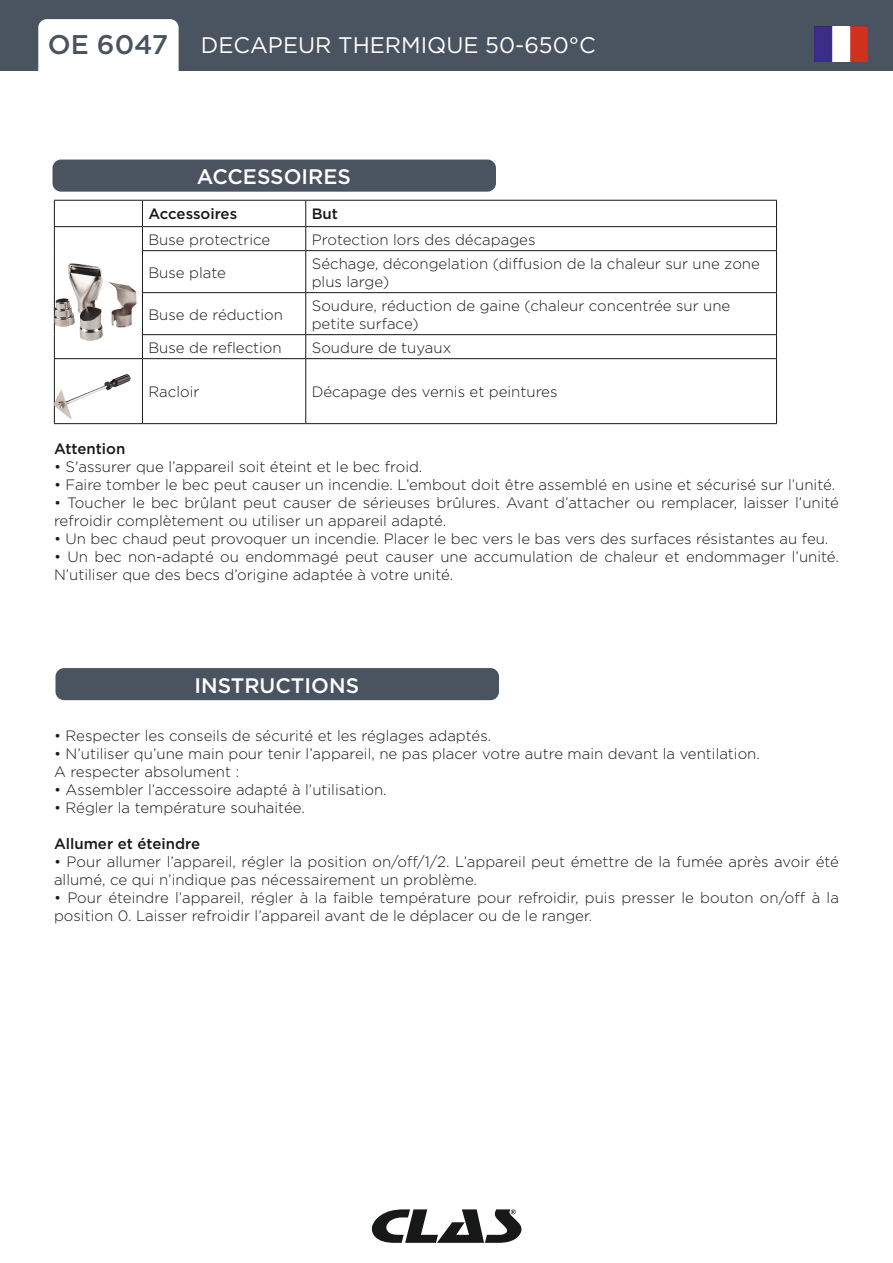
<style>
.page{position:relative;width:893px;height:1263px;background:#fff}
.page>*{position:absolute;margin:0;border:0;box-sizing:border-box;transform-origin:0 0}
.t1{font:22.5px "Gotham";color:#fff}
.t2{font:500 21px "Gotham";color:#fff}
.t3{font:300 15px/18px "Gotham";color:#171818}
.t4{font:500 15px "Gotham";color:#171818}
.s1{font-weight:500;font-size:27px;color:#495460}
</style>
<div class="page">
<div style="left:0;top:0;width:893px;height:71px;background:#495460"></div>
<div style="left:38px;top:19px;width:141px;height:70px;background:#fff;border-radius:9px"></div>
<img style="left:814px;top:26px;width:53px;height:35px">
<svg style="left:371px;top:1209px;width:151px;height:34px"></svg>
<div style="left:56px;top:668px;width:443px;height:32px;background:#495460;border-radius:9px"></div>
<div style="left:53px;top:160px;width:443px;height:32px;background:#495460;border-radius:9px"></div>
<hr style="left:54px;top:200px;width:88px;height:1px;background:#171818">
<hr style="left:142px;top:200px;width:164px;height:1px;background:#171818">
<hr style="left:306px;top:200px;width:471px;height:1px;background:#171818">
<hr style="left:54px;top:226px;width:88px;height:1px;background:#171818">
<svg style="left:54px;top:201px;width:1px;height:50px"></svg>
<hr style="left:142px;top:226px;width:164px;height:1px;background:#171818">
<svg style="left:142px;top:201px;width:1px;height:49px"></svg>
<hr style="left:306px;top:226px;width:471px;height:1px;background:#171818">
<svg style="left:305px;top:201px;width:1px;height:49px"></svg>
<svg style="left:776px;top:201px;width:1px;height:49px"></svg>
<hr style="left:54px;top:251px;width:1px;height:42px;background:#171818">
<hr style="left:142px;top:250px;width:164px;height:1px;background:#171818">
<hr style="left:142px;top:251px;width:1px;height:41px;background:#171818">
<hr style="left:306px;top:250px;width:471px;height:1px;background:#171818">
<hr style="left:305px;top:251px;width:1px;height:41px;background:#171818">
<hr style="left:776px;top:251px;width:1px;height:41px;background:#171818">
<hr style="left:142px;top:292px;width:164px;height:1px;background:#171818">
<hr style="left:142px;top:293px;width:1px;height:41px;background:#171818">
<hr style="left:306px;top:292px;width:471px;height:1px;background:#171818">
<hr style="left:305px;top:293px;width:1px;height:41px;background:#171818">
<hr style="left:776px;top:293px;width:1px;height:41px;background:#171818">
<svg style="left:54px;top:341px;width:1px;height:17px"></svg>
<hr style="left:142px;top:334px;width:164px;height:1px;background:#171818">
<svg style="left:142px;top:335px;width:1px;height:23px"></svg>
<hr style="left:306px;top:334px;width:471px;height:1px;background:#171818">
<svg style="left:305px;top:335px;width:1px;height:23px"></svg>
<svg style="left:776px;top:335px;width:1px;height:23px"></svg>
<hr style="left:54px;top:358px;width:88px;height:1px;background:#171818">
<hr style="left:54px;top:359px;width:1px;height:64px;background:#171818">
<hr style="left:142px;top:358px;width:164px;height:1px;background:#171818">
<hr style="left:142px;top:359px;width:1px;height:64px;background:#171818">
<hr style="left:306px;top:358px;width:471px;height:1px;background:#171818">
<hr style="left:305px;top:359px;width:1px;height:64px;background:#171818">
<hr style="left:776px;top:359px;width:1px;height:64px;background:#171818">
<hr style="left:54px;top:423px;width:88px;height:1px;background:#171818">
<hr style="left:142px;top:423px;width:164px;height:1px;background:#171818">
<hr style="left:306px;top:423px;width:471px;height:1px;background:#171818">
<img style="left:54px;top:263px;width:82px;height:78px">
<img style="left:54px;top:374px;width:77px;height:45px">
<h1 class="t1" style="left:48px;top:31px;width:549px"><span class="s1">OE 6047</span> DECAPEUR THERMIQUE 50-650°C</h1>
<h2 class="t2" style="left:197px;top:163px;width:156px">ACCESSOIRES</h2>
<p class="t4" style="left:148px;top:204px;width:90px">Accessoires</p>
<p class="t4" style="left:312px;top:204px;width:28px">But</p>
<p class="t3" style="left:148px;top:230px;width:123px">Buse protectrice</p>
<p class="t3" style="left:312px;top:230px;width:225px">Protection lors des décapages</p>
<p class="t3" style="left:148px;top:263px;width:79px">Buse plate</p>
<p class="t3" style="left:312px;top:254px;width:450px">Séchage, décongelation (diffusion de la chaleur sur une zone plus large)</p>
<p class="t3" style="left:148px;top:305px;width:136px">Buse de réduction</p>
<p class="t3" style="left:312px;top:296px;width:420px">Soudure, réduction de gaine (chaleur concentrée sur une petite surface)</p>
<p class="t3" style="left:148px;top:338px;width:135px">Buse de reflection</p>
<p class="t3" style="left:312px;top:338px;width:141px">Soudure de tuyaux</p>
<p class="t3" style="left:148px;top:382px;width:53px">Racloir</p>
<p class="t3" style="left:312px;top:382px;width:247px">Décapage des vernis et peintures</p>
<p class="t4" style="left:54px;top:439px;width:73px">Attention</p>
<p class="t3" style="left:54px;top:457px;width:370px">• S'assurer que l’appareil soit éteint et le bec froid.</p>
<p class="t3" style="left:54px;top:475px;width:783px">• Faire tomber le bec peut causer un incendie. L’embout doit être assemblé en usine et sécurisé sur l’unité.</p>
<p class="t3" style="left:54px;top:493px;width:786px">• Toucher le bec brûlant peut causer de sérieuses brûlures. Avant d’attacher ou remplacer, laisser l’unité refroidir complètement ou utiliser un appareil adapté.</p>
<p class="t3" style="left:54px;top:529px;width:776px">• Un bec chaud peut provoquer un incendie. Placer le bec vers le bas vers des surfaces résistantes au feu.</p>
<p class="t3" style="left:54px;top:547px;width:786px">• Un bec non-adapté ou endommagé peut causer une accumulation de chaleur et endommager l’unité.<br>N’utiliser que des becs d’origine adaptée à votre unité.</p>
<h2 class="t2" style="left:194px;top:671px;width:166px">INSTRUCTIONS</h2>
<p class="t3" style="left:54px;top:726px;width:439px">• Respecter les conseils de sécurité et les réglages adaptés.</p>
<p class="t3" style="left:54px;top:744px;width:707px">• N’utiliser qu’une main pour tenir l’appareil, ne pas placer votre autre main devant la ventilation.<br>A respecter absolument :</p>
<p class="t3" style="left:54px;top:780px;width:334px">• Assembler l’accessoire adapté à l’utilisation.</p>
<p class="t3" style="left:54px;top:798px;width:252px">• Régler la température souhaitée.</p>
<p class="t4" style="left:54px;top:834px;width:148px">Allumer et éteindre</p>
<p class="t3" style="left:54px;top:852px;width:786px">• Pour allumer l’appareil, régler la position on/off/1/2. L’appareil peut émettre de la fumée après avoir été allumé, ce qui n’indique pas nécessairement un problème.</p>
<p class="t3" style="left:54px;top:888px;width:786px">• Pour éteindre l’appareil, régler à la faible température pour refroidir, puis presser le bouton on/off à la position 0. Laisser refroidir l’appareil avant de le déplacer ou de le ranger.</p>
</div>
